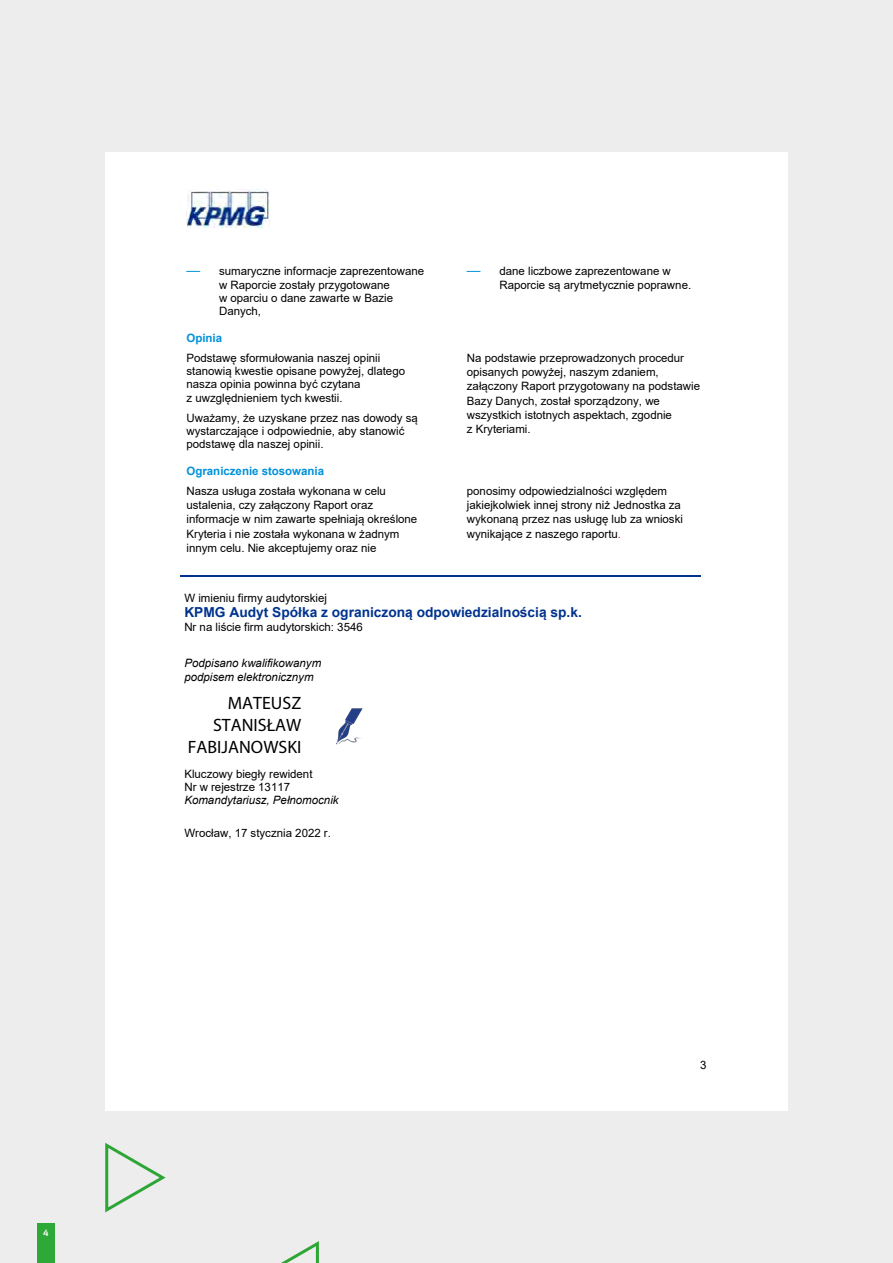
<style>
.page{position:relative;width:893px;height:1263px;background:#ededed}
.page>*{position:absolute;margin:0;border:0;box-sizing:border-box;transform-origin:0 0}
.t1{font:17.85px/21.9px "Myriad Pro";color:#000;text-align:right}
.t2{font:700 13.8px "Arial";color:#00338e}
.t3{font:11.55px/14.2px "Arial";color:#000}
.t4{font:italic 11.55px/13.2px "Arial";color:#000}
.t5{font:700 11.55px "Arial";color:#0091da}
.t6{font:700 9px "Sansation";color:#fff}
.s1{font-size:13.8px;color:#0091da}
.s2{color:#f00}
</style>
<div class="page">
<div style="left:105px;top:152px;width:683px;height:959px;background:#fff"></div>
<img style="left:186px;top:189px;width:83px;height:38px">
<hr style="left:180px;top:575px;width:521px;height:2px;background:#00338e">
<img style="left:336px;top:708px;width:27px;height:37px">
<svg style="left:105px;top:1143px;width:214px;height:120px"></svg>
<div style="left:37px;top:1223px;width:17px;height:40px;background:#2ea836"></div>
<p class="t6" style="left:43px;top:1228px;width:7px">4</p>
<p class="t3" style="left:219px;top:265px;width:207px;line-height:13.2px;text-indent:-33px"><span class="s1">—</span> sumaryczne informacje zaprezentowane w Raporcie zostały przygotowane<br>w oparciu o dane zawarte w Bazie<br>Danych,</p>
<p class="t3" style="left:499px;top:265px;width:193px;line-height:13.2px;text-indent:-33px"><span class="s1">—</span> dane liczbowe zaprezentowane w<br>Raporcie są arytmetycznie poprawne.</p>
<p class="t5" style="left:186px;top:330px;width:37px">Opinia</p>
<p class="t3" style="left:186px;top:351px;width:220px;line-height:13.2px">Podstawę sformułowania naszej opinii stanowią kwestie opisane powyżej, dlatego nasza opinia powinna być czytana<br>z uwzględnieniem tych kwestii.</p>
<p class="t3" style="left:186px;top:411px;width:233px;line-height:13.2px">Uważamy, że uzyskane przez nas dowody są wystarczające i odpowiednie, aby stanowić podstawę dla naszej opinii.</p>
<p class="t3" style="left:467px;top:351px;width:235px">Na podstawie przeprowadzonych procedur opisanych powyżej, naszym zdaniem, załączony Raport przygotowany na podstawie Bazy Danych, został sporządzony, we wszystkich istotnych aspektach, zgodnie<br>z Kryteriami.</p>
<p class="t5" style="left:186px;top:463px;width:139px">Ograniczenie stosowania</p>
<p class="t3" style="left:186px;top:484px;width:232px">Nasza usługa została wykonana w celu ustalenia, czy załączony Raport oraz informacje w nim zawarte spełniają określone Kryteria i nie została wykonana w żadnym innym celu. Nie akceptujemy oraz nie</p>
<p class="t3" style="left:467px;top:484px;width:218px">ponosimy odpowiedzialności względem jakiejkolwiek innej strony niż Jednostka za wykonaną przez nas usługę lub za wnioski wynikające z naszego raportu<span class="s2">.</span></p>
<p class="t3" style="left:184px;top:590px;width:144px">W imieniu firmy audytorskiej</p>
<p class="t2" style="left:184px;top:602px;width:399px">KPMG Audyt Spółka z ograniczoną odpowiedzialnością sp.k.</p>
<p class="t3" style="left:184px;top:619px;width:180px">Nr na liście firm audytorskich: 3546</p>
<p class="t4" style="left:184px;top:657px;width:138px">Podpisano kwalifikowanym podpisem elektronicznym</p>
<h1 class="t1" style="left:188px;top:692px;width:115px">MATEUSZ<br>STANISŁAW<br>FABIJANOWSKI</h1>
<p class="t3" style="left:184px;top:767px;width:130px;line-height:13.2px">Kluczowy biegły rewident<br>Nr w rejestrze 13117</p>
<p class="t4" style="left:184px;top:793px;width:156px">Komandytariusz, Pełnomocnik</p>
<p class="t3" style="left:184px;top:826px;width:148px">Wrocław, 17 stycznia 2022 r.</p>
<p class="t3" style="left:700px;top:1058px;width:8px">3</p>
</div>
